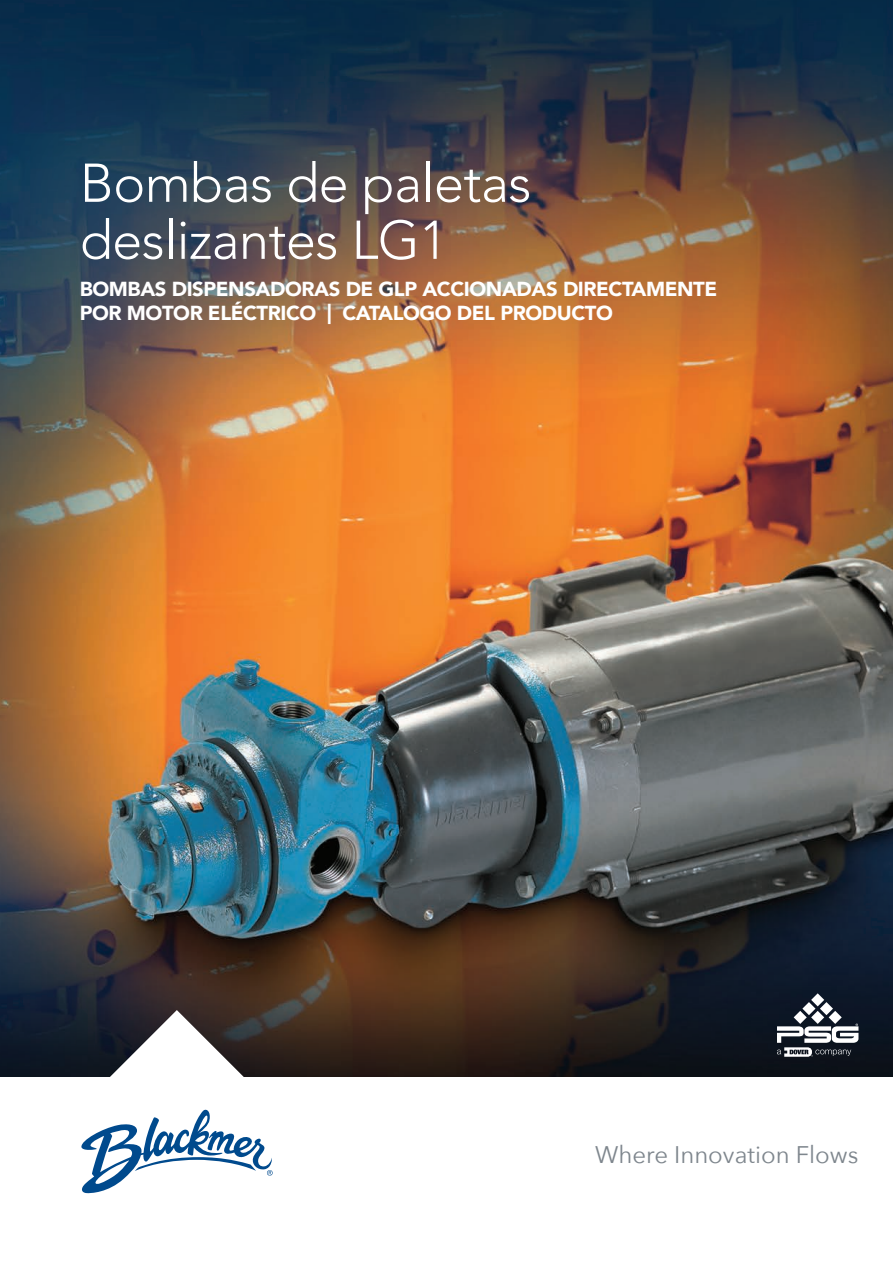
<style>
.page{position:relative;width:893px;height:1263px;background:#fff}
.page>*{position:absolute;margin:0;border:0;box-sizing:border-box;transform-origin:0 0}
.t1{font:300 54px/57px "Avenir";letter-spacing:-.01em;color:#fff}
.t2{font:24px "Avenir Next";color:#7e868d}
.t3{font:900 20.25px/24px "Avenir";letter-spacing:-.02em;color:#fff}
</style>
<div class="page">
<img style="left:0;top:0;width:893px;height:1077px">
<div style="left:0;top:43px;width:835px;height:401px;background:#7e868d;opacity:.16"></div>
<svg style="left:80px;top:1010px;width:193px;height:184px"></svg>
<svg style="left:777px;top:993px;width:81px;height:64px"></svg>
<h1 class="t1" style="left:80px;top:155px;width:453px">Bombas de paletas deslizantes LG1</h1>
<p class="t3" style="left:80px;top:277px;width:639px">BOMBAS DISPENSADORAS DE GLP ACCIONADAS DIRECTAMENTE<br>POR MOTOR ELÉCTRICO | CATALOGO DEL PRODUCTO</p>
<p class="t2" style="left:595px;top:1135px;width:265px">Where Innovation Flows</p>
</div>
